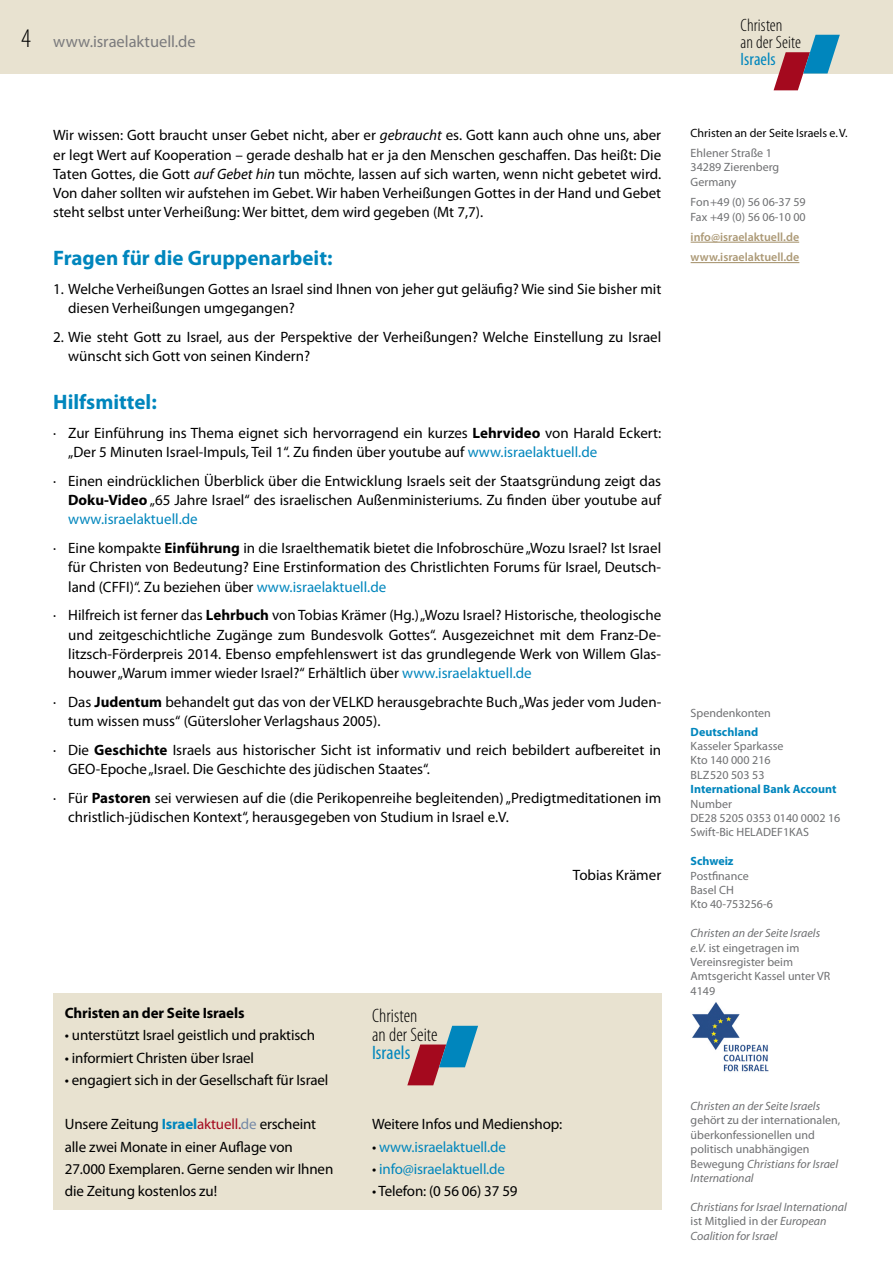
<style>
.page{position:relative;width:893px;height:1263px;background:#fff}
.page>*{position:absolute;margin:0;border:0;box-sizing:border-box;transform-origin:0 0}
.t1{font:700 21px "Myriad Pro";color:#0086bd}
.t2{font:300 condensed 19.5px/18.8px "Myriad Pro";color:#000}
.t3{font:condensed 19.5px "Myriad Pro";color:#0086bd}
.t4{font:300 condensed 17.85px/17px "Myriad Pro";color:#000}
.t5{font:condensed 17.85px "Myriad Pro";letter-spacing:.005em;color:#0086bd}
.t6{font:16.5px "Myriad Pro";color:#7b7b7d}
.t7{font:15px/19.2px "Myriad Pro";color:#000}
.t8{font:15px "Myriad Pro";letter-spacing:-.01em;color:#0086bd}
.t9{font:700 15px "Myriad Pro";letter-spacing:-.01em;color:#000}
.t10{font:12px/14.4px "Myriad Pro";color:#6f7072}
.t11{font:italic 12px/14.4px "Myriad Pro";color:#6f7072}
.t12{font:700 12px "Myriad Pro";color:#0086bd}
.t13{font:600 12px/20.4px "Myriad Pro";color:#ac9976}
.t14{font:12px "Myriad Pro";color:#000}
.s1{font-weight:300;font-stretch:condensed;font-size:27px;color:#000}
.s2{font-style:italic}
.s3{font-weight:700}
.s4{color:#0086bd}
.s5{font-weight:700;color:#0086bd}
.s6{color:#a4091e}
.s7{color:#7589a7}
.s8{color:#000}
.s9{font-style:normal}
</style>
<div class="page">
<div style="left:0;top:0;width:893px;height:74px;background:#e8e2d0"></div>
<svg style="left:774px;top:35px;width:66px;height:55px"></svg>
<hr style="left:691px;top:242px;width:108px;height:1px;background:#ac9976">
<hr style="left:691px;top:262px;width:108px;height:1px;background:#ac9976">
<img style="left:692px;top:1002px;width:77px;height:70px">
<div style="left:53px;top:993px;width:608px;height:217px;background:#e8e2d0"></div>
<svg style="left:407px;top:1026px;width:71px;height:59px"></svg>
<p class="t6" style="left:21px;top:32px;width:176px"><span class="s1">4</span> www.israelaktuell.de</p>
<p class="t7" style="left:53px;top:126px;width:610px;text-align:justify">Wir wissen: Gott braucht unser Gebet nicht, aber er <span class="s2">gebraucht</span> es. Gott kann auch ohne uns, aber er legt Wert auf Kooperation – gerade deshalb hat er ja den Menschen geschaffen. Das heißt: Die Taten Gottes, die Gott <span class="s2">auf Gebet hin</span> tun möchte, lassen auf sich warten, wenn nicht gebetet wird.<br>Von daher sollten wir aufstehen im Gebet. Wir haben Verheißungen Gottes in der Hand und Gebet steht selbst unter Verheißung: Wer bittet, dem wird gegeben (Mt 7,7).</p>
<h1 class="t1" style="left:53px;top:244px;width:281px">Fragen für die Gruppenarbeit:</h1>
<p class="t7" style="left:68px;top:279px;width:595px;text-indent:-15px">1. Welche Verheißungen Gottes an Israel sind Ihnen von jeher gut geläufig? Wie sind Sie bisher mit diesen Verheißungen umgegangen?</p>
<p class="t7" style="left:68px;top:327px;width:595px;text-indent:-15px">2. Wie steht Gott zu Israel, aus der Perspektive der Verheißungen? Welche Einstellung zu Israel wünscht sich Gott von seinen Kindern?</p>
<h1 class="t1" style="left:53px;top:388px;width:105px">Hilfsmittel:</h1>
<p class="t7" style="left:68px;top:423px;width:595px;text-indent:-15px">· Zur Einführung ins Thema eignet sich hervorragend ein kurzes <span class="s3">Lehrvideo</span> von Harald Eckert: „Der 5 Minuten Israel-Impuls, Teil 1“. Zu finden über youtube auf <span class="s4">www.israelaktuell.de</span></p>
<p class="t7" style="left:68px;top:471px;width:595px;text-align:justify;text-indent:-15px">· Einen eindrücklichen Überblick über die Entwicklung Israels seit der Staatsgründung zeigt das <span class="s3">Doku-Video</span> „65 Jahre Israel“ des israelischen Außenministeriums. Zu finden über youtube auf <span class="s4">www.israelaktuell.de</span></p>
<p class="t7" style="left:68px;top:538px;width:595px;text-align:justify;text-indent:-15px">· Eine kompakte <span class="s3">Einführung</span> in die Israelthematik bietet die Infobroschüre „Wozu Israel? Ist Israel für Christen von Bedeutung? Eine Erstinformation des Christlichten Forums für Israel, Deutsch&shy;land (CFFI)“. Zu beziehen über <span class="s4">www.israelaktuell.de</span></p>
<p class="t7" style="left:68px;top:606px;width:595px;text-align:justify;text-indent:-15px">· Hilfreich ist ferner das <span class="s3">Lehrbuch</span> von Tobias Krämer (Hg.) „Wozu Israel? Historische, theologische und zeitgeschichtliche Zugänge zum Bundesvolk Gottes“. Ausgezeichnet mit dem Franz-De&shy;litzsch-Förderpreis 2014. Ebenso empfehlenswert ist das grundlegende Werk von Willem Glas&shy;houwer „Warum immer wieder Israel?“ Erhältlich über <span class="s4">www.israelaktuell.de</span></p>
<p class="t7" style="left:68px;top:692px;width:595px;text-indent:-15px">· Das <span class="s3">Judentum</span> behandelt gut das von der VELKD herausgebrachte Buch „Was jeder vom Juden&shy;tum wissen muss“ (Gütersloher Verlagshaus 2005).</p>
<p class="t7" style="left:68px;top:740px;width:595px;text-indent:-15px">· Die <span class="s3">Geschichte</span> Israels aus historischer Sicht ist informativ und reich bebildert aufbereitet in<br>GEO-Epoche „Israel. Die Geschichte des jüdischen Staates“.</p>
<p class="t7" style="left:68px;top:788px;width:595px;text-indent:-15px">· Für <span class="s3">Pastoren</span> sei verwiesen auf die (die Perikopenreihe begleitenden) „Predigtmeditationen im christlich-jüdischen Kontext“, herausgegeben von Studium in Israel e.V.</p>
<p class="t7" style="left:573px;top:865px;width:90px">Tobias Krämer</p>
<p class="t9" style="left:65px;top:1003px;width:181px">Christen an der Seite Israels</p>
<p class="t7" style="left:65px;top:1025px;width:252px">• unterstützt Israel geistlich und praktisch</p>
<p class="t7" style="left:65px;top:1048px;width:191px">• informiert Christen über Israel</p>
<p class="t7" style="left:65px;top:1070px;width:265px">• engagiert sich in der Gesellschaft für Israel</p>
<p class="t7" style="left:65px;top:1113px;width:270px;line-height:22.2px">Unsere Zeitung <span class="s5">Israel</span><span class="s6">aktuell.</span><span class="s7">de</span> erscheint alle zwei Monate in einer Auflage von 27.000 Exemplaren. Gerne senden wir Ihnen die Zeitung kostenlos zu!</p>
<p class="t7" style="left:372px;top:1114px;width:192px">Weitere Infos und Medienshop:</p>
<h2 class="t2" style="left:372px;top:1006px;width:67px">Christen<br>an der Seite</h2>
<h2 class="t3" style="left:372px;top:1041px;width:40px">Israels</h2>
<p class="t8" style="left:372px;top:1137px;width:135px"><span class="s8">•</span> www.israelaktuell.de</p>
<p class="t8" style="left:372px;top:1159px;width:135px"><span class="s8">•</span> info@israelaktuell.de</p>
<p class="t7" style="left:372px;top:1181px;width:147px">• Telefon: (0 56 06) 37 59</p>
<p class="t4" style="left:741px;top:17px;width:62px">Christen<br>an der Seite</p>
<p class="t5" style="left:741px;top:48px;width:37px">Israels</p>
<p class="t14" style="left:691px;top:125px;width:159px">Christen an der Seite Israels e.V.</p>
<p class="t10" style="left:691px;top:146px;width:90px">Ehlener Straße 1<br>34289 Zierenberg<br>Germany</p>
<p class="t10" style="left:691px;top:195px;width:117px">Fon+49 (0) 56 06-37 59<br>Fax +49 (0) 56 06-10 00</p>
<p class="t13" style="left:691px;top:226px;width:110px">info@israelaktuell.de www.israelaktuell.de</p>
<p class="t10" style="left:691px;top:705px;width:82px">Spendenkonten</p>
<p class="t12" style="left:691px;top:724px;width:69px">Deutschland</p>
<p class="t10" style="left:691px;top:738px;width:94px">Kasseler Sparkasse<br>Kto 140 000 216<br>BLZ520 503 53</p>
<p class="t12" style="left:691px;top:781px;width:147px">International Bank Account</p>
<p class="t10" style="left:691px;top:796px;width:151px">Number<br>DE28 5205 0353 0140 0002 16<br>Swift-Bic HELADEF1KAS</p>
<p class="t12" style="left:691px;top:853px;width:44px">Schweiz</p>
<p class="t10" style="left:691px;top:868px;width:84px">Postfinance<br>Basel CH<br>Kto 40-753256-6</p>
<p class="t10" style="left:691px;top:926px;width:141px"><span class="s2">Christen an der Seite Israels e.V.</span> ist eingetragen im<br>Vereinsregister beim<br>Amtsgericht Kassel unter VR<br>4149</p>
<p class="t11" style="left:691px;top:1098px;width:131px">Christen an der Seite Israels</p>
<p class="t10" style="left:691px;top:1113px;width:151px">gehört zu der internationalen, überkonfessionellen und politisch unabhängigen<br>Bewegung <span class="s2">Christians for Israel<br>International</span></p>
<p class="t11" style="left:691px;top:1199px;width:158px">Christians for Israel International <span class="s9">ist Mitglied in der</span> European<br>Coalition for Israel</p>
</div>
